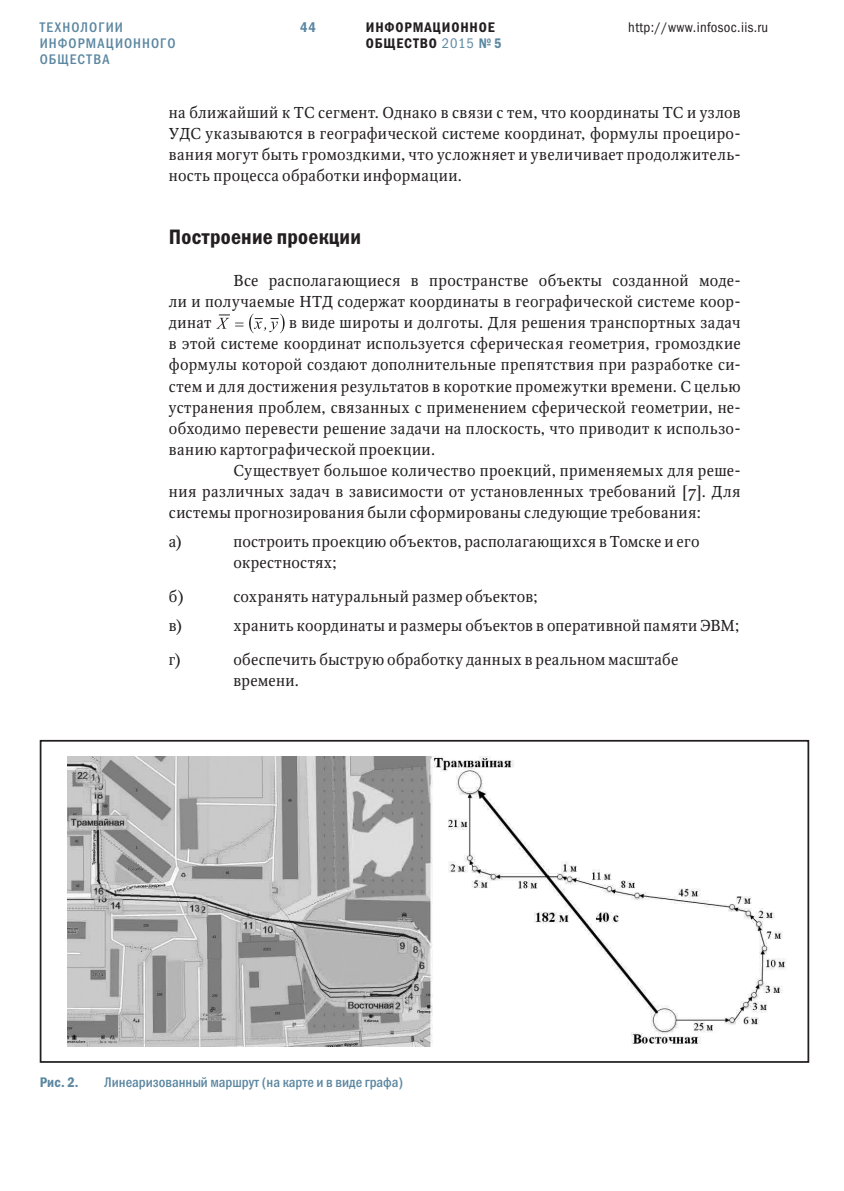
<style>
.page{position:relative;width:844px;height:1191px;background:#fff}
.page>*{position:absolute;margin:0;border:0;box-sizing:border-box;transform-origin:0 0}
.t1{font:21px "Franklin Gothic Demi Cond ITC";letter-spacing:.01em;color:#231f20}
.t2{font:15.75px/21px "Octava";letter-spacing:.025em;color:#231f20;text-align:justify}
.t3{font:14px "Franklin Gothic Medi Cond ITC";color:#5c87a1}
.t4{font:14px/15.8px "Franklin Gothic Medi Cond ITC";letter-spacing:.07em;color:#5c87a1}
.t5{font:14px/15.8px "Franklin Gothic Demi Cond ITC";letter-spacing:.06em;color:#231f20}
.t6{font:14px "Franklin Gothic Book Cond ITC";letter-spacing:.025em;color:#231f20}
.t7{font:14px "Franklin Gothic Demi Cond ITC";color:#5c87a1}
.s1{font-family:"Franklin Gothic Book Cond ITC";color:#5c87a1}
.s2{color:#5c87a1}
</style>
<div class="page">
<svg style="left:216px;top:313px;width:68px;height:20px"></svg>
<img style="left:67px;top:756px;width:720px;height:290px">
<div style="left:40px;top:740px;width:769px;height:322px;border:2px solid #231f20"></div>
<p class="t4" style="left:40px;top:19px;width:137px">ТЕХНОЛОГИИ<br>ИНФОРМАЦИОННОГО<br>ОБЩЕСТВА</p>
<p class="t7" style="left:300px;top:19px;width:17px">44</p>
<p class="t6" style="left:628px;top:19px;width:141px">http://www.infosoc.iis.ru</p>
<p class="t5" style="left:366px;top:19px;width:137px">ИНФОРМАЦИОННОЕ<br>ОБЩЕСТВО <span class="s1">2015</span> <span class="s2">№ 5</span></p>
<p class="t2" style="left:169px;top:102px;width:573px">на ближайший к ТС сегмент. Однако в связи с тем, что координаты ТС и узлов УДС указываются в географической системе координат, формулы проециро&shy;вания могут быть громоздкими, что усложняет и увеличивает продолжитель&shy;ность процесса обработки информации.</p>
<h1 class="t1" style="left:169px;top:225px;width:193px">Построение проекции</h1>
<p class="t2" style="left:169px;top:270px;width:573px;text-indent:64px">Все располагающиеся в пространстве объекты созданной моде&shy;ли и получаемые НТД содержат координаты в географической системе коор&shy;динат</p>
<p class="t2" style="left:289px;top:312px;width:453px">в виде широты и долготы. Для решения транспортных задач</p>
<p class="t2" style="left:169px;top:333px;width:573px">в этой системе координат используется сферическая геометрия, громоздкие</p>
<p class="t2" style="left:169px;top:354px;width:573px">формулы которой создают дополнительные препятствия при разработке си-</p>
<p class="t2" style="left:169px;top:375px;width:573px">стем и для достижения результатов в короткие промежутки времени. С целью</p>
<p class="t2" style="left:169px;top:396px;width:573px">устранения проблем, связанных с применением сферической геометрии, не-</p>
<p class="t2" style="left:169px;top:417px;width:573px">обходимо перевести решение задачи на плоскость, что приводит к использо-</p>
<p class="t2" style="left:169px;top:438px;width:267px">ванию картографической проекции.</p>
<p class="t2" style="left:233px;top:459px;width:508px">Существует большое количество проекций, применяемых для реше-</p>
<p class="t2" style="left:169px;top:480px;width:573px">ния различных задач в зависимости от установленных требований [7]. Для</p>
<p class="t2" style="left:169px;top:501px;width:533px">системы прогнозирования были сформированы следующие требования:</p>
<p class="t2" style="left:169px;top:531px;width:15px">а)</p>
<p class="t2" style="left:233px;top:531px;width:467px">построить проекцию объектов, располагающихся в Томске и его окрестностях;</p>
<p class="t2" style="left:169px;top:585px;width:17px">б)</p>
<p class="t2" style="left:233px;top:585px;width:305px">сохранять натуральный размер объектов;</p>
<p class="t2" style="left:169px;top:615px;width:15px">в)</p>
<p class="t2" style="left:233px;top:615px;width:507px">хранить координаты и размеры объектов в оперативной памяти ЭВМ;</p>
<p class="t2" style="left:169px;top:648px;width:14px">г)</p>
<p class="t2" style="left:233px;top:648px;width:446px">обеспечить быструю обработку данных в реальном масштабе времени.</p>
<p class="t7" style="left:40px;top:1073px;width:40px">Рис. 2.</p>
<p class="t3" style="left:104px;top:1073px;width:300px">Линеаризованный маршрут (на карте и в виде графа)</p>
</div>
